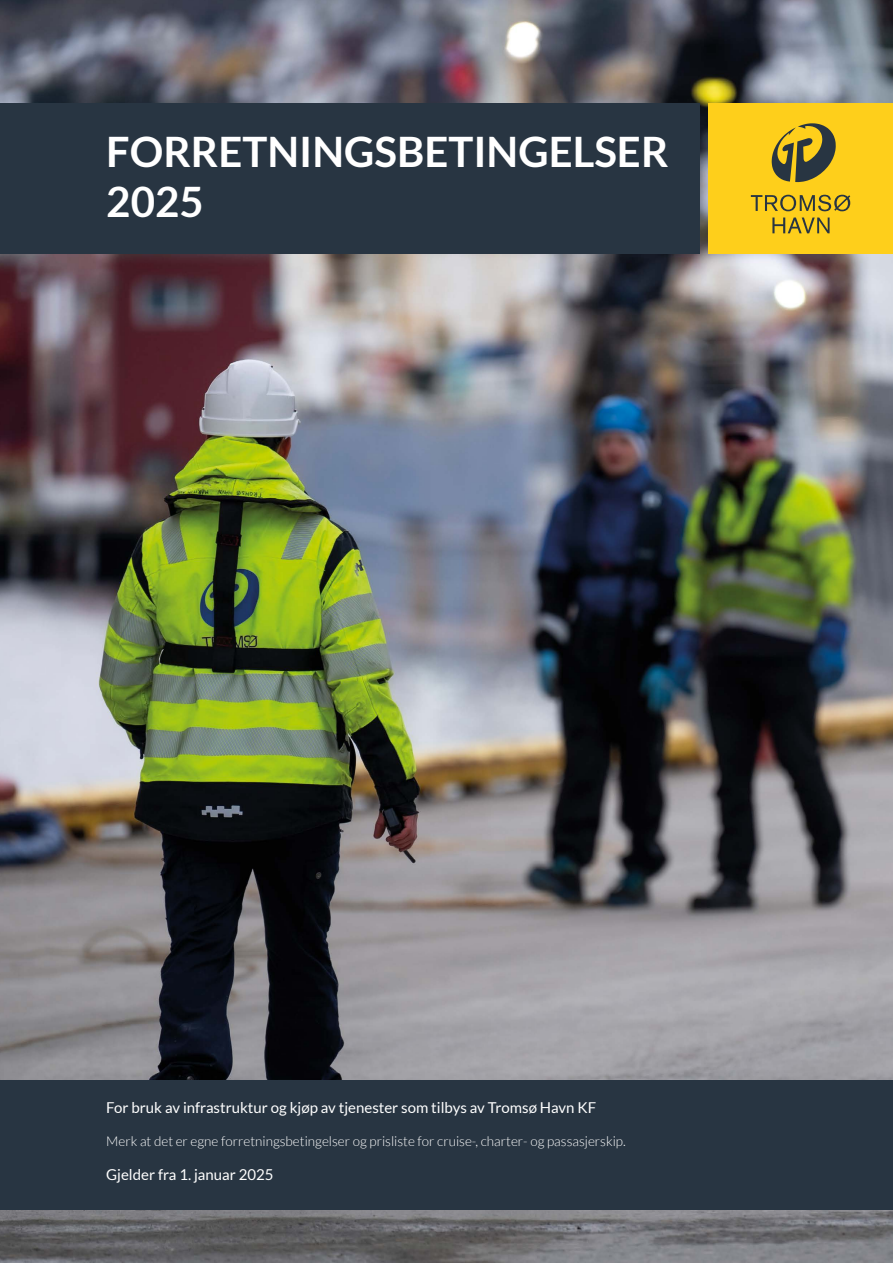
<style>
.page{position:relative;width:893px;height:1263px;background:#fff}
.page>*{position:absolute;margin:0;border:0;box-sizing:border-box;transform-origin:0 0}
.t1{font:700 42px/50.4px "Lato";color:#fff}
.t2{font:15px "Lato";color:#fff}
.t3{font:300 13.5px "Lato";color:#fff}
</style>
<div class="page">
<img style="left:0;top:0;width:893px;height:1263px">
<div style="left:0;top:103px;width:700px;height:151px;background:#283542"></div>
<div style="left:0;top:1080px;width:893px;height:129px;background:#283542"></div>
<div style="left:708px;top:103px;width:185px;height:151px;background:#fecf1b"></div>
<svg style="left:751px;top:195px;width:99px;height:16px"></svg>
<svg style="left:772px;top:217px;width:57px;height:16px"></svg>
<svg style="left:772px;top:123px;width:64px;height:59px"></svg>
<h1 class="t1" style="left:106px;top:126px;width:564px">FORRETNINGSBETINGELSER<br>2025</h1>
<p class="t2" style="left:106px;top:1099px;width:491px">For bruk av infrastruktur og kjøp av tjenester som tilbys av Tromsø Havn KF</p>
<p class="t3" style="left:106px;top:1134px;width:521px">Merk at det er egne forretningsbetingelser og prisliste for cruise-, charter- og passasjerskip.</p>
<p class="t2" style="left:106px;top:1166px;width:169px">Gjelder fra 1. januar 2025</p>
</div>
